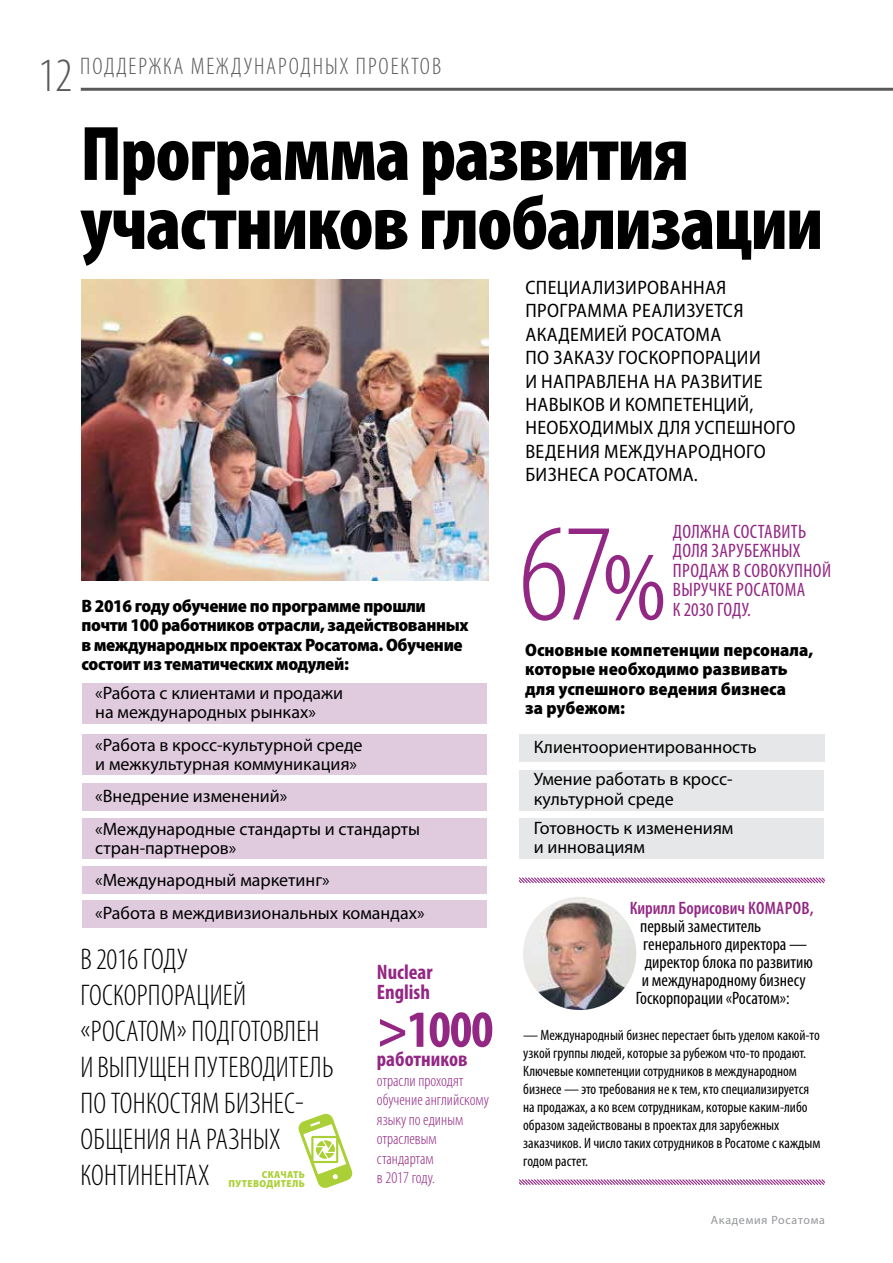
<style>
.page{position:relative;width:893px;height:1263px;background:#fff}
.page>*{position:absolute;margin:0;border:0;box-sizing:border-box;transform-origin:0 0}
.t1{font:300 condensed 140.1px "Myriad Pro";color:#932784}
.t2{font:900 condensed 78px/69px "Myriad Pro";color:#000}
.t3{font:700 condensed 52.5px "Myriad Pro";color:#932784}
.t4{font:300 condensed 48px "Myriad Pro";color:#58595b}
.t5{font:300 condensed 30px/36px "Myriad Pro";letter-spacing:.01em;color:#000}
.t6{font:300 condensed 24px "Myriad Pro";letter-spacing:.08em;color:#58595b}
.t7{font:700 condensed 21px/19.5px "Myriad Pro";color:#932784}
.t8{font:semi-condensed 19.5px/23.4px "Myriad Pro";letter-spacing:.02em;color:#000}
.t9{font:condensed 19.5px/19.5px "Myriad Pro";letter-spacing:.02em;color:#932784}
.t10{font:18px/32.2px "Myriad Pro";color:#000}
.t11{font:900 semi-condensed 18px/19.5px "Myriad Pro";letter-spacing:-.02em;color:#000}
.t12{font:condensed 18px "Myriad Pro";color:#000}
.t13{font:900 semi-condensed 18px/19.5px "Myriad Pro";color:#000}
.t14{font:600 condensed 18px "Myriad Pro";letter-spacing:.01em;color:#932784}
.t15{font:300 condensed 16.5px/19.5px "Myriad Pro";color:#932784}
.t16{font:condensed 15px/18px "Myriad Pro";color:#000}
.t17{font:12px "Myriad Pro";letter-spacing:.06em;color:#939598}
.t18{font:900 semi-condensed 10.2px/9.8px "Myriad Pro";letter-spacing:.035em;color:#abd037;text-align:right}
.s1{font-weight:400;font-size:98.25px}
</style>
<div class="page">
<div style="left:519px;top:734px;width:306px;height:28px;background:#e6e7e8"></div>
<div style="left:519px;top:818px;width:305px;height:41px;background:#e6e7e8"></div>
<div style="left:519px;top:770px;width:305px;height:41px;background:#e6e7e8"></div>
<div style="left:82px;top:683px;width:405px;height:41px;background:#e0cbde"></div>
<div style="left:82px;top:734px;width:405px;height:41px;background:#e0cbde"></div>
<div style="left:82px;top:818px;width:405px;height:41px;background:#e0cbde"></div>
<div style="left:82px;top:783px;width:405px;height:28px;background:#e0cbde"></div>
<div style="left:82px;top:866px;width:405px;height:27px;background:#e0cbde"></div>
<div style="left:82px;top:900px;width:405px;height:27px;background:#e0cbde"></div>
<img style="left:81px;top:279px;width:407px;height:301px">
<svg style="left:519px;top:1179px;width:306px;height:6px"></svg>
<svg style="left:519px;top:877px;width:306px;height:7px"></svg>
<img style="left:523px;top:897px;width:113px;height:113px;border-radius:57px">
<svg style="left:298px;top:1113px;width:55px;height:75px"></svg>
<hr style="left:81px;top:88px;width:812px;height:3px;background:#58595b">
<h3 class="t4" style="left:38px;top:47px;width:36px">12</h3>
<h3 class="t6" style="left:80px;top:52px;width:362px">поддержка международных проектов</h3>
<h2 class="t2" style="left:80px;top:117px;width:744px">Программа развития участников глобализации</h2>
<h3 class="t8" style="left:525px;top:275px;width:272px">Специализированная программа реализуется<br>Академией Росатома<br>по заказу Госкорпорации<br>и направлена на развитие навыков и компетенций, необходимых для успешного ведения международного бизнеса Росатома.</h3>
<p class="t11" style="left:81px;top:595px;width:389px">В 2016 году обучение по программе прошли почти 100 работников отрасли, задействованных в международных проектах Росатома. Обучение состоит из тематических модулей:</p>
<p class="t10" style="left:95px;top:683px;width:249px;line-height:19.5px">«Работа с клиентами и продажи на международных рынках»</p>
<p class="t10" style="left:95px;top:735px;width:269px;line-height:19.5px">«Работа в кросс-культурной среде и межкультурная коммуникация»</p>
<p class="t10" style="left:95px;top:780px;width:326px">«Внедрение изменений» «Международные стандарты и стандарты</p>
<p class="t10" style="left:95px;top:832px;width:331px">стран-партнеров»<br>«Международный маркетинг»<br>«Работа в междивизиональных командах»</p>
<h3 class="t5" style="left:81px;top:941px;width:254px">В 2016 году<br>Госкорпорацией «Росатом» подготовлен и выпущен путеводитель по тонкостям бизнес&shy;общения на разных континентах</h3>
<p class="t18" style="left:229px;top:1169px;width:78px">скачать путеводитель</p>
<h3 class="t7" style="left:377px;top:962px;width:57px">Nuclear<br>English</h3>
<h3 class="t3" style="left:377px;top:996px;width:118px">&gt;1000</h3>
<h3 class="t7" style="left:377px;top:1049px;width:92px">работников</h3>
<p class="t15" style="left:377px;top:1070px;width:114px">отрасли проходят обучение английскому языку по единым отраслевым стандартам<br>в 2017 году.</p>
<h1 class="t1" style="left:519px;top:490px;width:149px">67<span class="s1">%</span></h1>
<h3 class="t9" style="left:673px;top:521px;width:160px">должна составить доля зарубежных продаж в совокупной выручке Росатома<br>К 2030 году.</h3>
<p class="t13" style="left:525px;top:639px;width:290px">Основные компетенции персонала, которые необходимо развивать для успешного ведения бизнеса<br>за рубежом:</p>
<p class="t10" style="left:534px;top:731px;width:225px">Клиентоориентированность<br>Умение работать в кросс-</p>
<p class="t10" style="left:534px;top:784px;width:201px;line-height:28.8px">культурной среде<br>Готовность к изменениям</p>
<p class="t10" style="left:534px;top:831px;width:113px">и инновациям</p>
<p class="t14" style="left:630px;top:896px;width:185px">Кирилл Борисович Комаров,</p>
<p class="t12" style="left:640px;top:915px;width:122px">первый заместитель</p>
<p class="t12" style="left:643px;top:933px;width:166px">генерального директора —</p>
<p class="t12" style="left:645px;top:951px;width:170px">директор блока по развитию</p>
<p class="t12" style="left:642px;top:969px;width:165px">и международному бизнесу</p>
<p class="t12" style="left:636px;top:987px;width:155px">Госкорпорации «Росатом»:</p>
<p class="t16" style="left:523px;top:1025px;width:299px">— Международный бизнес перестает быть уделом какой-то узкой группы людей, которые за рубежом что-то продают.<br>Ключевые компетенции сотрудников в международном бизнесе — это требования не к тем, кто специализируется на продажах, а ко всем сотрудникам, которые каким-либо образом задействованы в проектах для зарубежных заказчиков. И число таких сотрудников в Росатоме с каждым годом растет.</p>
<p class="t17" style="left:711px;top:1213px;width:116px">Академия Росатома</p>
</div>
